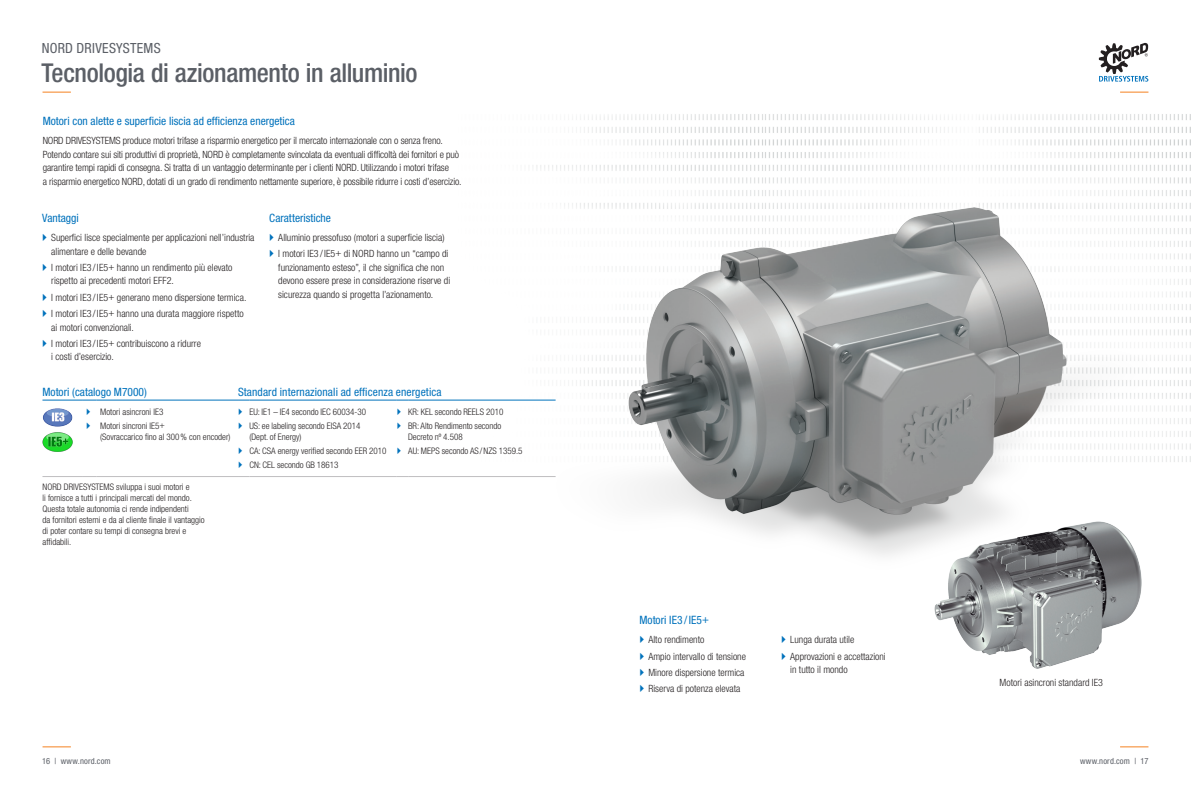
<style>
.page{position:relative;width:1191px;height:792px;background:#fff}
.page>*{position:absolute;margin:0;border:0;box-sizing:border-box;transform-origin:0 0}
.t1{font:500 condensed 26px "Helvetica Neue LT Std";letter-spacing:-.015em;color:#5b5f66}
.t2{font:condensed 14px "Helvetica Neue LT Std";letter-spacing:.02em;color:#5b5f66}
.Aufzählung{font:condensed 11.5px "Helvetica Neue LT Std";color:#0072bc}
.Fließtext{font:condensed 11.5px "Helvetica Neue LT Std";color:#0072bc}
.Fließtext_Normal{font:condensed 11.5px "Helvetica Neue LT Std";color:#0072bc}
.Fließtext_Normal-2{font:300 condensed 10px/13.5px "Helvetica Neue LT Std";letter-spacing:-.01em;color:#231f20}
.Fließtext-2{font:300 condensed 10px "Helvetica Neue LT Std";color:#231f20}
.Fliesstext_Abst_N_3{font:300 condensed 10px "Helvetica Neue LT Std";color:#231f20}
.Copy{font:300 condensed 9px/11px "Helvetica Neue LT Std";color:#231f20}
.Aufzählung-2{font:300 condensed 9px "Helvetica Neue LT Std";color:#231f20}
.t3{font:condensed 8.5px "Helvetica Neue LT Std";letter-spacing:.02em;color:#5b5f66}
</style>
<div class="page">
<svg style="left:43px;top:746px;width:28px;height:1px"></svg>
<svg style="left:1120px;top:746px;width:28px;height:1px"></svg>
<svg style="left:43px;top:92px;width:28px;height:1px"></svg>
<svg style="left:1120px;top:92px;width:28px;height:1px"></svg>
<svg style="left:1098px;top:43px;width:50px;height:39px"></svg>
<hr style="left:42px;top:400px;width:40px;height:1px;background:#0072bc">
<svg style="left:82px;top:400px;width:14px;height:1px"></svg>
<hr style="left:96px;top:400px;width:142px;height:1px;background:#0072bc">
<hr style="left:249px;top:400px;width:148px;height:1px;background:#0072bc">
<hr style="left:408px;top:400px;width:147px;height:1px;background:#0072bc">
<svg style="left:82px;top:476px;width:14px;height:1px"></svg>
<hr style="left:96px;top:476px;width:142px;height:1px;background:#bfbec1">
<hr style="left:42px;top:476px;width:40px;height:1px;background:#bfbec1">
<hr style="left:249px;top:476px;width:148px;height:1px;background:#bfbec1">
<hr style="left:408px;top:476px;width:147px;height:1px;background:#bfbec1">
<img style="left:42px;top:408px;width:31px;height:44px">
<img style="left:458px;top:114px;width:733px;height:287px">
<img style="left:1029px;top:656px;width:54px;height:13px">
<img style="left:539px;top:188px;width:652px;height:468px">
<svg style="left:640px;top:636px;width:4px;height:7px"></svg>
<svg style="left:640px;top:652px;width:4px;height:4px"></svg>
<svg style="left:782px;top:636px;width:3px;height:7px"></svg>
<svg style="left:782px;top:652px;width:3px;height:4px"></svg>
<h2 class="t2" style="left:42px;top:40px;width:120px">NORD DRIVESYSTEMS</h2>
<h1 class="t1" style="left:41px;top:57px;width:378px">Tecnologia di azionamento in alluminio</h1>
<p class="Aufzählung" style="left:43px;top:114px;width:254px">Motori con alette e superficie liscia ad efficienza energetica</p>
<p class="Fließtext_Normal-2" style="left:43px;top:134px;width:402px">NORD DRIVESYSTEMS produce motori trifase a risparmio energetico per il mercato internazionale con o senza freno.</p>
<p class="Fließtext_Normal-2" style="left:43px;top:147px;width:418px">Potendo contare sui siti produttivi di proprietà, NORD è completamente svincolata da eventuali difficoltà dei fornitori e può</p>
<p class="Fließtext_Normal-2" style="left:43px;top:161px;width:408px">garantire tempi rapidi di consegna. Si tratta di un vantaggio determinante per i clienti NORD. Utilizzando i motori trifase</p>
<p class="Fließtext_Normal-2" style="left:43px;top:174px;width:420px">a risparmio energetico NORD, dotati di un grado di rendimento nettamente superiore, è possibile ridurre i costi d’esercizio.</p>
<p class="Fließtext_Normal" style="left:42px;top:211px;width:38px">Vantaggi</p>
<p class="Fließtext_Normal-2" style="left:51px;top:231px;width:205px">Superfici lisce specialmente per applicazioni nell’industria alimentare e delle bevande</p>
<p class="Fließtext-2" style="left:51px;top:262px;width:183px">I motori IE3 /IE5+ hanno un rendimento più elevato</p>
<p class="Fließtext-2" style="left:51px;top:275px;width:124px">rispetto ai precedenti motori EFF2.</p>
<p class="Fließtext-2" style="left:51px;top:291px;width:197px">I motori IE3 /IE5+ generano meno dispersione termica.</p>
<p class="Fließtext-2" style="left:51px;top:308px;width:194px">I motori IE3 /IE5+ hanno una durata maggiore rispetto</p>
<p class="Fließtext-2" style="left:51px;top:321px;width:84px">ai motori convenzionali.</p>
<p class="Fließtext-2" style="left:51px;top:338px;width:151px">I motori IE3 /IE5+ contribuiscono a ridurre</p>
<p class="Fließtext-2" style="left:51px;top:351px;width:64px">i costi d’esercizio.</p>
<p class="Fließtext" style="left:269px;top:211px;width:63px">Caratteristiche</p>
<p class="Fließtext-2" style="left:278px;top:232px;width:168px">Alluminio pressofuso (motori a superficie liscia)</p>
<p class="Fließtext-2" style="left:278px;top:248px;width:172px">I motori IE3 /IE5+ di NORD hanno un “campo di</p>
<p class="Fließtext-2" style="left:278px;top:262px;width:167px">funzionamento esteso”, il che significa che non</p>
<p class="Fließtext-2" style="left:278px;top:275px;width:173px">devono essere prese in considerazione riserve di</p>
<p class="Fließtext-2" style="left:278px;top:289px;width:157px">sicurezza quando si progetta l’azionamento.</p>
<p class="Aufzählung" style="left:42px;top:385px;width:106px">Motori (catalogo M7000)</p>
<p class="Aufzählung" style="left:238px;top:385px;width:205px">Standard internazionali ad efficenza energetica</p>
<p class="Copy" style="left:100px;top:406px;width:65px">Motori asincroni IE3</p>
<p class="Copy" style="left:100px;top:420px;width:66px">Motori sincroni IE5+</p>
<p class="Copy" style="left:100px;top:431px;width:132px">(Sovraccarico fino al 300% con encoder)</p>
<p class="Copy" style="left:249px;top:406px;width:118px">EU: IE1 – IE4 secondo IEC 60034-30</p>
<p class="Copy" style="left:249px;top:420px;width:113px">US: ee labeling secondo EISA 2014</p>
<p class="Copy" style="left:249px;top:431px;width:54px">(Dept. of Energy)</p>
<p class="Copy" style="left:249px;top:445px;width:139px">CA: CSA energy verified secondo EER 2010</p>
<p class="Aufzählung-2" style="left:249px;top:459px;width:91px">CN: CEL secondo GB 18613</p>
<p class="Copy" style="left:408px;top:406px;width:97px">KR: KEL secondo REELS 2010</p>
<p class="Copy" style="left:408px;top:420px;width:95px">BR: Alto Rendimento secondo</p>
<p class="Copy" style="left:408px;top:431px;width:56px">Decreto nº 4.508</p>
<p class="Aufzählung-2" style="left:408px;top:445px;width:116px">AU: MEPS secondo AS /NZS 1359.5</p>
<p class="Copy" style="left:43px;top:482px;width:151px">NORD DRIVESYSTEMS sviluppa i suoi motori e li fornisce a tutti i principali mercati del mondo.<br>Questa totale autonomia ci rende indipendenti</p>
<p class="Copy" style="left:43px;top:515px;width:164px">da fornitori esterni e da al cliente finale il vantaggio di poter contare su tempi di consegna brevi e affidabili.</p>
<p class="Fließtext" style="left:639px;top:613px;width:71px">Motori IE3 /IE5+</p>
<p class="Fließtext_Normal-2" style="left:648px;top:633px;width:57px">Alto rendimento</p>
<p class="Fließtext_Normal-2" style="left:648px;top:649px;width:99px">Ampio intervallo di tensione</p>
<p class="Fließtext_Normal-2" style="left:648px;top:666px;width:98px">Minore dispersione termica</p>
<p class="Fließtext_Normal-2" style="left:648px;top:682px;width:93px">Riserva di potenza elevata</p>
<p class="Fließtext_Normal-2" style="left:790px;top:633px;width:66px">Lunga durata utile</p>
<p class="Fließtext_Normal-2" style="left:790px;top:649px;width:97px">Approvazioni e accettazioni</p>
<p class="Fließtext_Normal-2" style="left:790px;top:663px;width:59px">in tutto il mondo</p>
<p class="Fliesstext_Abst_N_3" style="left:999px;top:677px;width:105px">Motori asincroni standard IE3</p>
<p class="t3" style="left:42px;top:756px;width:70px">16 | www.nord.com</p>
<p class="t3" style="left:1080px;top:756px;width:70px">www.nord.com | 17</p>
</div>
